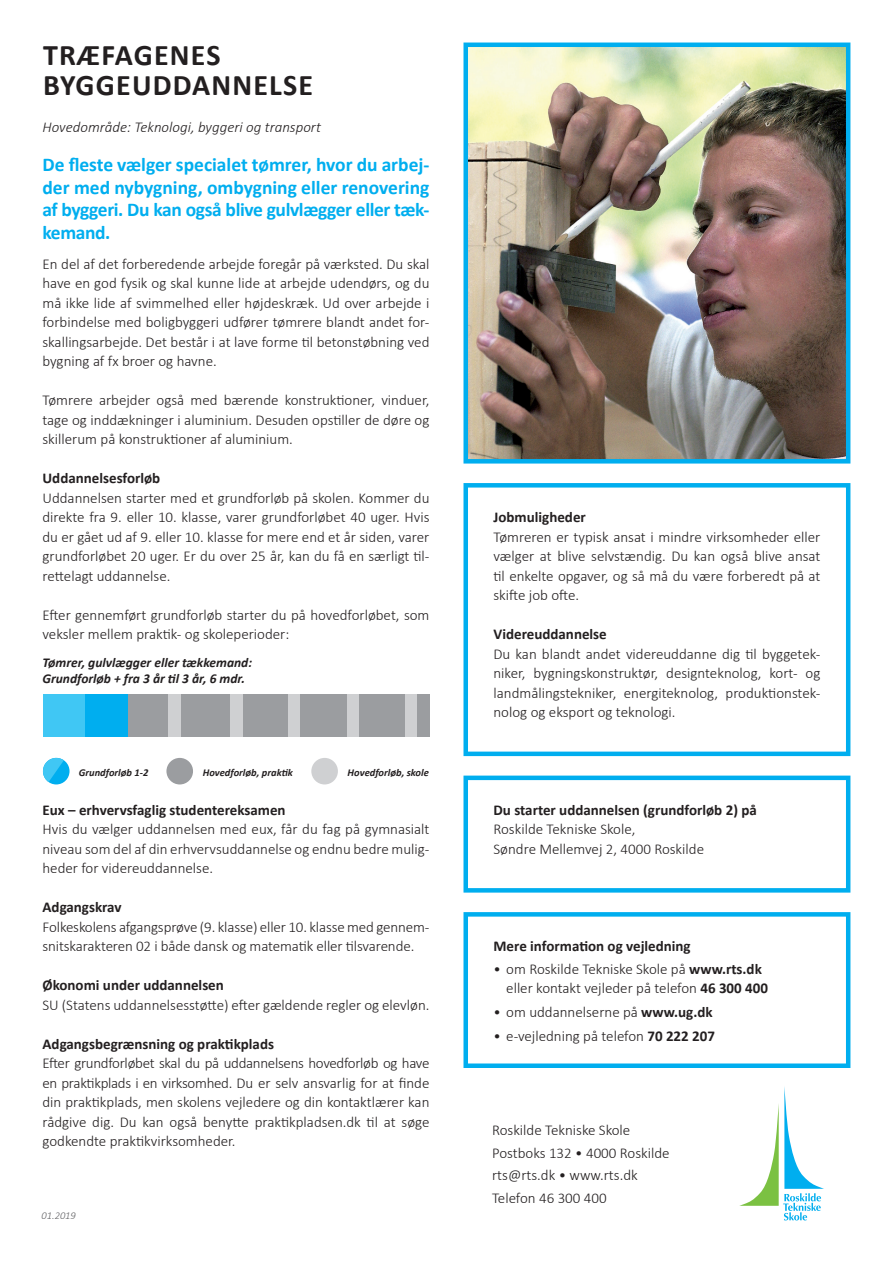
<style>
.page{position:relative;width:893px;height:1263px;background:#fff}
.page>*{position:absolute;margin:0;border:0;box-sizing:border-box;transform-origin:0 0}
.t1{font:700 30px/30px "Calibri";letter-spacing:.04em;color:#231f20}
.t2{font:700 19.5px/22.5px "Calibri";letter-spacing:-.02em;color:#00aeef;text-align:justify}
.t3{font:300 15px/19.5px "Calibri";color:#231f20;text-align:justify}
.t4{font:700 15px "Calibri";color:#231f20}
.t5{font:italic 300 15px "Calibri";color:#231f20}
.t6{font:italic 700 13.5px "Calibri";color:#231f20}
.t7{font:italic 700 10.5px "Calibri";color:#231f20}
.t8{font:italic 300 10.5px "Calibri";color:#616164}
.s1{font-weight:700}
</style>
<div class="page">
<svg style="left:739px;top:1087px;width:85px;height:133px"></svg>
<div style="left:463px;top:912px;width:387px;height:156px;border:4px solid #00aeef"></div>
<div style="left:43px;top:694px;width:386px;height:42px;background:#9b9da0"></div>
<div style="left:43px;top:694px;width:43px;height:42px;background:#40c7f4"></div>
<div style="left:86px;top:694px;width:42px;height:42px;background:#00aeef"></div>
<div style="left:289px;top:694px;width:11px;height:42px;background:#cfd0d2"></div>
<div style="left:347px;top:694px;width:11px;height:42px;background:#cfd0d2"></div>
<div style="left:406px;top:694px;width:11px;height:42px;background:#cfd0d2"></div>
<div style="left:168px;top:694px;width:13px;height:42px;background:#cfd0d2"></div>
<div style="left:230px;top:694px;width:12px;height:42px;background:#cfd0d2"></div>
<div style="left:463px;top:776px;width:387px;height:117px;border:4px solid #00aeef"></div>
<div style="left:463px;top:483px;width:387px;height:273px;border:4px solid #00aeef"></div>
<img style="left:468px;top:48px;width:377px;height:411px">
<div style="left:463px;top:43px;width:387px;height:421px;border:4px solid #00aeef"></div>
<div style="left:43px;top:758px;width:27px;height:26px;background:#00aeef;border-radius:50%"></div>
<svg style="left:43px;top:757px;width:21px;height:25px"></svg>
<div style="left:166px;top:758px;width:27px;height:26px;background:#9b9da0;border-radius:50%"></div>
<div style="left:311px;top:758px;width:27px;height:26px;background:#cfd0d2;border-radius:50%"></div>
<h1 class="t1" style="left:43px;top:40px;width:272px">TRÆFAGENES<br>BYGGEUDDANNELSE</h1>
<p class="t5" style="left:43px;top:118px;width:280px">Hovedområde: Teknologi, byggeri og transport</p>
<h2 class="t2" style="left:43px;top:153px;width:388px">De fleste vælger specialet tømrer, hvor du arbej&shy;der med nybygning, ombygning eller renovering af byggeri. Du kan også blive gulvlægger eller tæk&shy;kemand.</h2>
<p class="t3" style="left:43px;top:254px;width:388px">En del af det forberedende arbejde foregår på værksted. Du skal have en god fysik og skal kunne lide at arbejde udendørs, og du må ikke lide af svimmelhed eller højdeskræk. Ud over arbejde i forbindelse med boligbyggeri udfører tømrere blandt andet for&shy;skallingsarbejde. Det består i at lave forme til betonstøbning ved bygning af fx broer og havne.</p>
<p class="t3" style="left:43px;top:390px;width:388px">Tømrere arbejder også med bærende konstruktioner, vinduer, tage og inddækninger i aluminium. Desuden opstiller de døre og skillerum på konstruktioner af aluminium.</p>
<p class="t4" style="left:43px;top:467px;width:119px">Uddannelsesforløb</p>
<p class="t3" style="left:43px;top:488px;width:388px">Uddannelsen starter med et grundforløb på skolen. Kommer du direkte fra 9. eller 10. klasse, varer grundforløbet 40 uger. Hvis du er gået ud af 9. eller 10. klasse for mere end et år siden, varer grundforløbet 20 uger. Er du over 25 år, kan du få en særligt til&shy;rettelagt uddannelse.</p>
<p class="t3" style="left:43px;top:605px;width:388px">Efter gennemført grundforløb starter du på hovedforløbet, som veksler mellem praktik- og skoleperioder:</p>
<p class="t6" style="left:43px;top:669px;width:204px">Grundforløb + fra 3 år til 3 år, 6 mdr.</p>
<p class="t6" style="left:43px;top:653px;width:211px">Tømrer, gulvlægger eller tækkemand:</p>
<p class="t7" style="left:79px;top:765px;width:71px">Grundforløb 1-2</p>
<p class="t7" style="left:203px;top:765px;width:92px">Hovedforløb, praktik</p>
<p class="t7" style="left:348px;top:765px;width:83px">Hovedforløb, skole</p>
<p class="t4" style="left:43px;top:799px;width:245px">Eux – erhvervsfaglig studentereksamen</p>
<p class="t3" style="left:43px;top:819px;width:388px">Hvis du vælger uddannelsen med eux, får du fag på gymnasialt niveau som del af din erhvervsuddannelse og endnu bedre mulig&shy;heder for videreuddannelse.</p>
<p class="t4" style="left:43px;top:896px;width:81px">Adgangskrav</p>
<p class="t3" style="left:43px;top:917px;width:388px">Folkeskolens afgangsprøve (9. klasse) eller 10. klasse med gennem&shy;snitskarakteren 02 i både dansk og matematik eller tilsvarende.</p>
<p class="t4" style="left:43px;top:974px;width:183px">Økonomi under uddannelsen</p>
<p class="t3" style="left:43px;top:995px;width:388px">SU (Statens uddannelsesstøtte) efter gældende regler og elevløn.</p>
<p class="t4" style="left:43px;top:1033px;width:233px">Adgangsbegrænsning og praktikplads</p>
<p class="t3" style="left:43px;top:1053px;width:388px">Efter grundforløbet skal du på uddannelsens hovedforløb og have en praktikplads i en virksomhed. Du er selv ansvarlig for at finde din praktikplads, men skolens vejledere og din kontaktlærer kan rådgive dig. Du kan også benytte praktikpladsen.dk til at søge godkendte praktikvirksomheder.</p>
<p class="t8" style="left:41px;top:1209px;width:36px">01.2019</p>
<p class="t4" style="left:493px;top:506px;width:94px">Jobmuligheder</p>
<p class="t3" style="left:493px;top:527px;width:328px">Tømreren er typisk ansat i mindre virksomheder eller vælger at blive selvstændig. Du kan også blive ansat til enkelte opgaver, og så må du være forberedt på at skifte job ofte.</p>
<p class="t4" style="left:493px;top:623px;width:115px">Videreuddannelse</p>
<p class="t3" style="left:493px;top:644px;width:328px">Du kan blandt andet videreuddanne dig til byggetek&shy;niker, bygningskonstruktør, designteknolog, kort- og landmålingstekniker, energiteknolog, produktionstek&shy;nolog og eksport og teknologi.</p>
<p class="t4" style="left:493px;top:799px;width:265px">Du starter uddannelsen (grundforløb 2) på</p>
<p class="t3" style="left:493px;top:819px;width:212px">Roskilde Tekniske Skole,<br>Søndre Mellemvej 2, 4000 Roskilde</p>
<p class="t4" style="left:493px;top:935px;width:199px">Mere information og vejledning</p>
<p class="t3" style="left:506px;top:959px;width:263px;text-indent:-13px">• om Roskilde Tekniske Skole på <span class="s1">www.rts.dk </span>eller kontakt vejleder på telefon <span class="s1">46 300 400</span></p>
<p class="t3" style="left:493px;top:1002px;width:221px">• om uddannelserne på <span class="s1">www.ug.dk</span></p>
<p class="t3" style="left:493px;top:1026px;width:223px">• e-vejledning på telefon <span class="s1">70 222 207</span></p>
<p class="t3" style="left:492px;top:1119px;width:179px;line-height:22.5px;text-align:left">Roskilde Tekniske Skole<br>Postboks 132 • 4000 Roskilde rts@rts.dk • www.rts.dk<br>Telefon 46 300 400</p>
</div>
